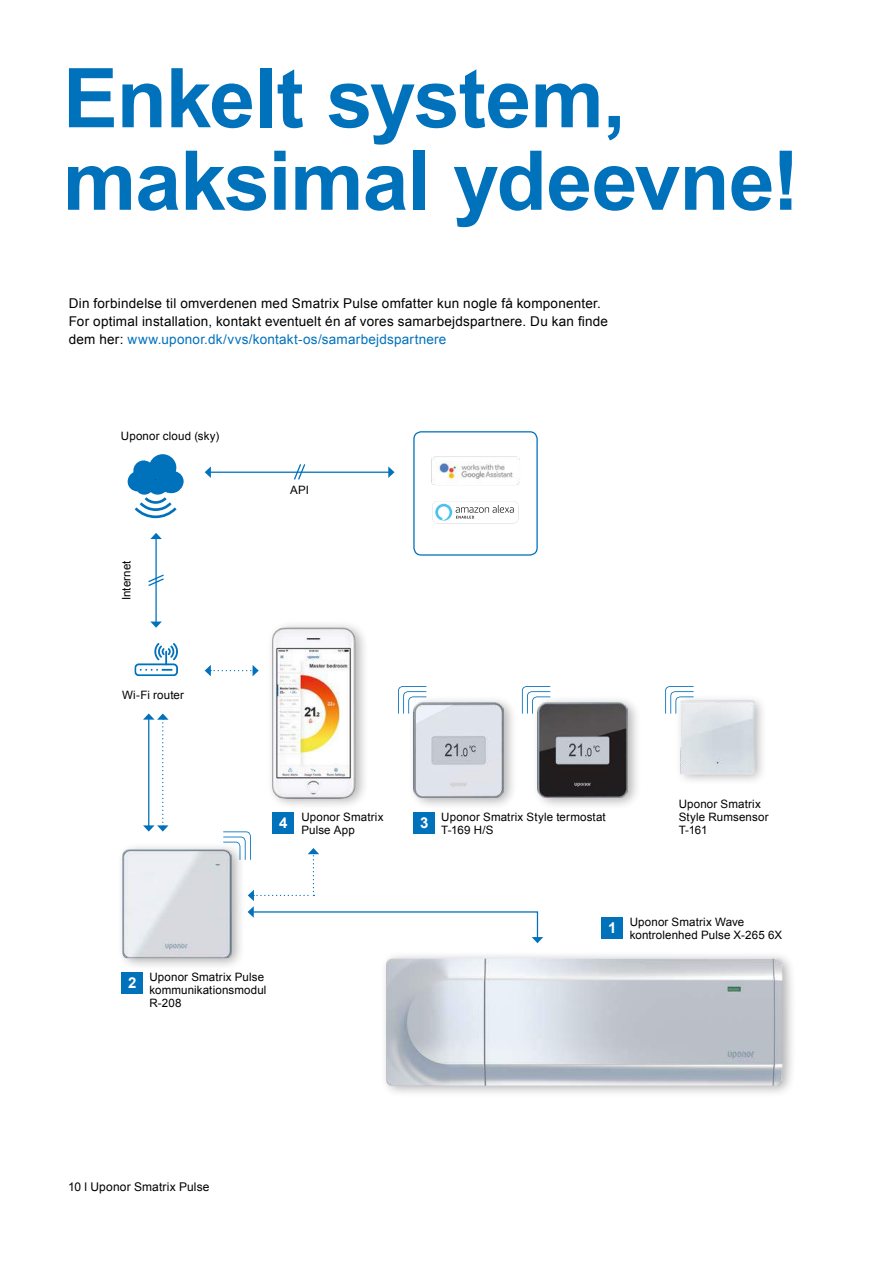
<style>
.page{position:relative;width:893px;height:1263px;background:#fff}
.page>*{position:absolute;margin:0;border:0;box-sizing:border-box;transform-origin:0 0}
.t1{font:700 82.5px/82.5px "Arial";letter-spacing:-.015em;color:#0071bb}
.t2{font:700 15px "Arial";color:#fff}
.t3{font:13.5px/18px "Arial";letter-spacing:.015em;color:#000}
.t4{font:12px "Arial";letter-spacing:.015em;color:#000}
.t5{font:11.55px/12.8px "Arial";letter-spacing:.015em;color:#000}
.s1{color:#0071bb}
</style>
<div class="page">
<svg style="left:665px;top:686px;width:29px;height:28px"></svg>
<svg style="left:398px;top:686px;width:28px;height:28px"></svg>
<svg style="left:134px;top:643px;width:44px;height:33px"></svg>
<svg style="left:128px;top:454px;width:56px;height:64px"></svg>
<hr style="left:155px;top:538px;width:2px;height:84px;background:#0071bb">
<svg style="left:150px;top:533px;width:12px;height:6px"></svg>
<svg style="left:150px;top:621px;width:12px;height:7px"></svg>
<svg style="left:143px;top:713px;width:26px;height:118px"></svg>
<svg style="left:205px;top:665px;width:54px;height:11px"></svg>
<hr style="left:210px;top:472px;width:179px;height:1px;background:#0071bb">
<svg style="left:205px;top:466px;width:6px;height:12px"></svg>
<svg style="left:388px;top:466px;width:6px;height:12px"></svg>
<svg style="left:223px;top:831px;width:320px;height:112px"></svg>
<svg style="left:148px;top:573px;width:16px;height:14px"></svg>
<svg style="left:522px;top:686px;width:28px;height:28px"></svg>
<svg style="left:293px;top:464px;width:13px;height:16px"></svg>
<div style="left:413px;top:431px;width:125px;height:125px;border:1px solid #0071bb;border-radius:7px"></div>
<div style="left:380px;top:950px;width:416px;height:148px;background:#000;opacity:.3"></div>
<img style="left:386px;top:958px;width:396px;height:128px">
<div style="left:116px;top:841px;width:129px;height:129px;background:#000;opacity:.3"></div>
<img style="left:122px;top:849px;width:110px;height:109px">
<img style="left:431px;top:456px;width:89px;height:29px">
<div style="left:602px;top:917px;width:21px;height:22px;background:#0071bb"></div>
<div style="left:122px;top:972px;width:21px;height:22px;background:#0071bb"></div>
<div style="left:414px;top:812px;width:21px;height:22px;background:#0071bb"></div>
<div style="left:273px;top:812px;width:21px;height:22px;background:#0071bb"></div>
<div style="left:267px;top:620px;width:102px;height:190px;background:#000;opacity:.3"></div>
<img style="left:272px;top:627px;width:84px;height:172px">
<div style="left:408px;top:694px;width:109px;height:116px;background:#000;opacity:.3"></div>
<img style="left:414px;top:702px;width:90px;height:96px">
<div style="left:532px;top:694px;width:109px;height:116px;background:#000;opacity:.3"></div>
<img style="left:538px;top:702px;width:89px;height:96px">
<div style="left:675px;top:694px;width:92px;height:91px;background:#000;opacity:.3"></div>
<img style="left:680px;top:701px;width:74px;height:73px">
<svg style="left:432px;top:501px;width:86px;height:22px"></svg>
<h1 class="t1" style="left:63px;top:60px;width:738px">Enkelt system, maksimal ydeevne!</h1>
<p class="t3" style="left:69px;top:294px;width:541px">Din forbindelse til omverdenen med Smatrix Pulse omfatter kun nogle få komponenter.<br>For optimal installation, kontakt eventuelt én af vores samarbejdspartnere. Du kan finde dem her: <span class="s1">www.uponor.dk/vvs/kontakt-os/samarbejdspartnere</span></p>
<p class="t5" style="left:121px;top:429px;width:100px">Uponor cloud (sky)</p>
<p class="t5" style="left:120px;top:600px;width:42px;rotate:-90deg">Internet</p>
<p class="t5" style="left:122px;top:689px;width:64px">Wi-Fi router</p>
<p class="t5" style="left:290px;top:484px;width:20px">API</p>
<p class="t5" style="left:301px;top:810px;width:84px">Uponor Smatrix<br>Pulse App</p>
<p class="t5" style="left:441px;top:810px;width:166px">Uponor Smatrix Style termostat<br>T-169 H/S</p>
<p class="t2" style="left:279px;top:813px;width:10px">4</p>
<p class="t2" style="left:420px;top:813px;width:10px">3</p>
<p class="t5" style="left:679px;top:798px;width:91px">Uponor Smatrix<br>Style Rumsensor<br>T-161</p>
<p class="t2" style="left:128px;top:973px;width:10px">2</p>
<p class="t5" style="left:149px;top:970px;width:119px">Uponor Smatrix Pulse kommunikationsmodul<br>R-208</p>
<p class="t2" style="left:608px;top:918px;width:10px">1</p>
<p class="t5" style="left:630px;top:915px;width:154px">Uponor Smatrix Wave kontrolenhed Pulse X-265 6X</p>
<p class="t4" style="left:68px;top:1179px;width:143px">10 l Uponor Smatrix Pulse</p>
</div>
